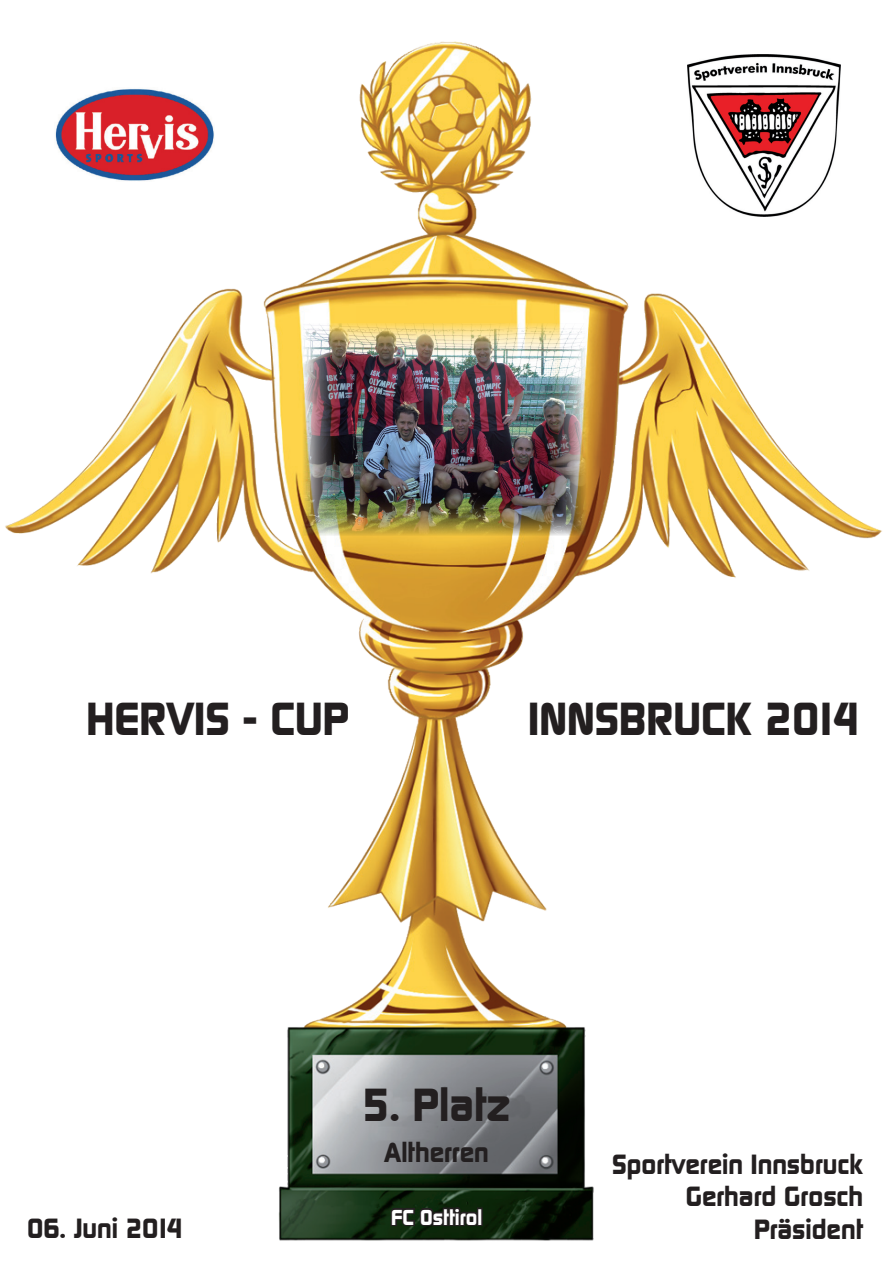
<style>
.page{position:relative;width:893px;height:1263px;background:#fff}
.page>*{position:absolute;margin:0;border:0;box-sizing:border-box;transform-origin:0 0}
.t1{font:800 45px "Randy Becker";color:#231f20}
.t2{font:800 27px/32.4px "Randy Becker";color:#231f20;text-align:right}
.t3{font:800 21px "Randy Becker";color:#fff}
</style>
<div class="page">
<img style="left:5px;top:41px;width:877px;height:1200px">
<img style="left:303px;top:323px;width:283px;height:213px">
<svg style="left:389px;top:1205px;width:91px;height:31px;background:#172414"></svg>
<div style="left:477px;top:1207px;width:6px;height:19px;border:3px solid #231f20"></div>
<img style="left:688px;top:54px;width:152px;height:163px">
<img style="left:54px;top:88px;width:160px;height:94px">
<h1 class="t1" style="left:86px;top:692px;width:264px">HERVIS - CUP</h1>
<h1 class="t1" style="left:528px;top:692px;width:333px">INNSBRUCK 2014</h1>
<p class="t2" style="left:27px;top:1212px;width:157px">06. Juni 2014</p>
<h1 class="t1" style="left:362px;top:1078px;width:150px">5. Platz</h1>
<p class="t2" style="left:384px;top:1136px;width:106px">Altherren</p>
<p class="t3" style="left:391px;top:1204px;width:93px">FC Osttirol</p>
<p class="t2" style="left:612px;top:1148px;width:253px">Sportverein Innsbruck<br>Gerhard Grosch<br>Präsident</p>
</div>
